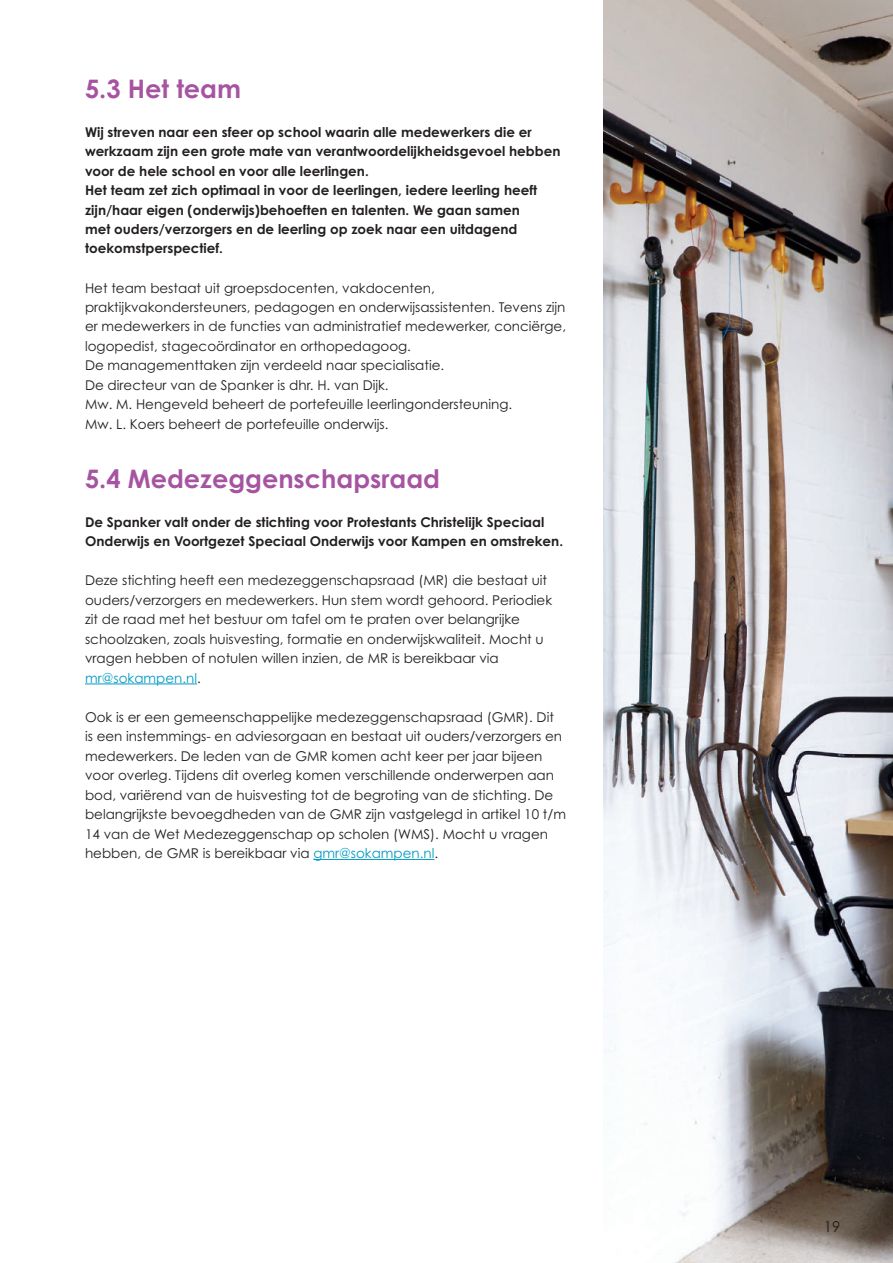
<style>
.page{position:relative;width:893px;height:1263px;background:#fff}
.page>*{position:absolute;margin:0;border:0;box-sizing:border-box;transform-origin:0 0}
.t1{font:700 25.5px "Century Gothic Pro";color:#a654a1}
.t2{font:15px "Century Gothic Pro";color:#231f20}
.t3{font:13.5px/19.5px "Century Gothic Pro";color:#231f20}
.t4{font:700 13.5px/19.5px "Century Gothic Pro";color:#231f20}
.s1{color:#009bc3}
</style>
<div class="page">
<img style="left:604px;top:0;width:289px;height:1263px">
<hr style="left:85px;top:684px;width:112px;height:1px;background:#009bc3">
<hr style="left:313px;top:859px;width:121px;height:1px;background:#009bc3">
<h1 class="t1" style="left:85px;top:72px;width:158px">5.3 Het team</h1>
<p class="t4" style="left:85px;top:122px;width:477px">Wij streven naar een sfeer op school waarin alle medewerkers die er werkzaam zijn een grote mate van verantwoordelijkheidsgevoel hebben voor de hele school en voor alle leerlingen.<br>Het team zet zich optimaal in voor de leerlingen, iedere leerling heeft zijn/haar eigen (onderwijs)behoeften en talenten. We gaan samen<br>met ouders/verzorgers en de leerling op zoek naar een uitdagend toekomstperspectief.</p>
<p class="t3" style="left:85px;top:278px;width:483px">Het team bestaat uit groepsdocenten, vakdocenten, praktijkvakondersteuners, pedagogen en onderwijsassistenten. Tevens zijn er medewerkers in de functies van administratief medewerker, conciërge, logopedist, stagecoördinator en orthopedagoog.<br>De managementtaken zijn verdeeld naar specialisatie.<br>De directeur van de Spanker is dhr. H. van Dijk.<br>Mw. M. Hengeveld beheert de portefeuille leerlingondersteuning.<br>Mw. L. Koers beheert de portefeuille onderwijs.</p>
<h1 class="t1" style="left:85px;top:462px;width:356px">5.4 Medezeggenschapsraad</h1>
<p class="t4" style="left:85px;top:512px;width:480px">De Spanker valt onder de stichting voor Protestants Christelijk Speciaal<br>Onderwijs en Voortgezet Speciaal Onderwijs voor Kampen en omstreken.</p>
<p class="t3" style="left:85px;top:570px;width:469px">Deze stichting heeft een medezeggenschapsraad (MR) die bestaat uit ouders/verzorgers en medewerkers. Hun stem wordt gehoord. Periodiek zit de raad met het bestuur om tafel om te praten over belangrijke schoolzaken, zoals huisvesting, formatie en onderwijskwaliteit. Mocht u vragen hebben of notulen willen inzien, de MR is bereikbaar via <span class="s1">mr@sokampen.nl</span>.</p>
<p class="t3" style="left:85px;top:707px;width:482px">Ook is er een gemeenschappelijke medezeggenschapsraad (GMR). Dit<br>is een instemmings- en adviesorgaan en bestaat uit ouders/verzorgers en medewerkers. De leden van de GMR komen acht keer per jaar bijeen voor overleg. Tijdens dit overleg komen verschillende onderwerpen aan bod, variërend van de huisvesting tot de begroting van de stichting. De belangrijkste bevoegdheden van de GMR zijn vastgelegd in artikel 10 t/m 14 van de Wet Medezeggenschap op scholen (WMS). Mocht u vragen hebben, de GMR is bereikbaar via <span class="s1">gmr@sokampen.nl</span>.</p>
<p class="t2" style="left:824px;top:1217px;width:18px">19</p>
</div>
